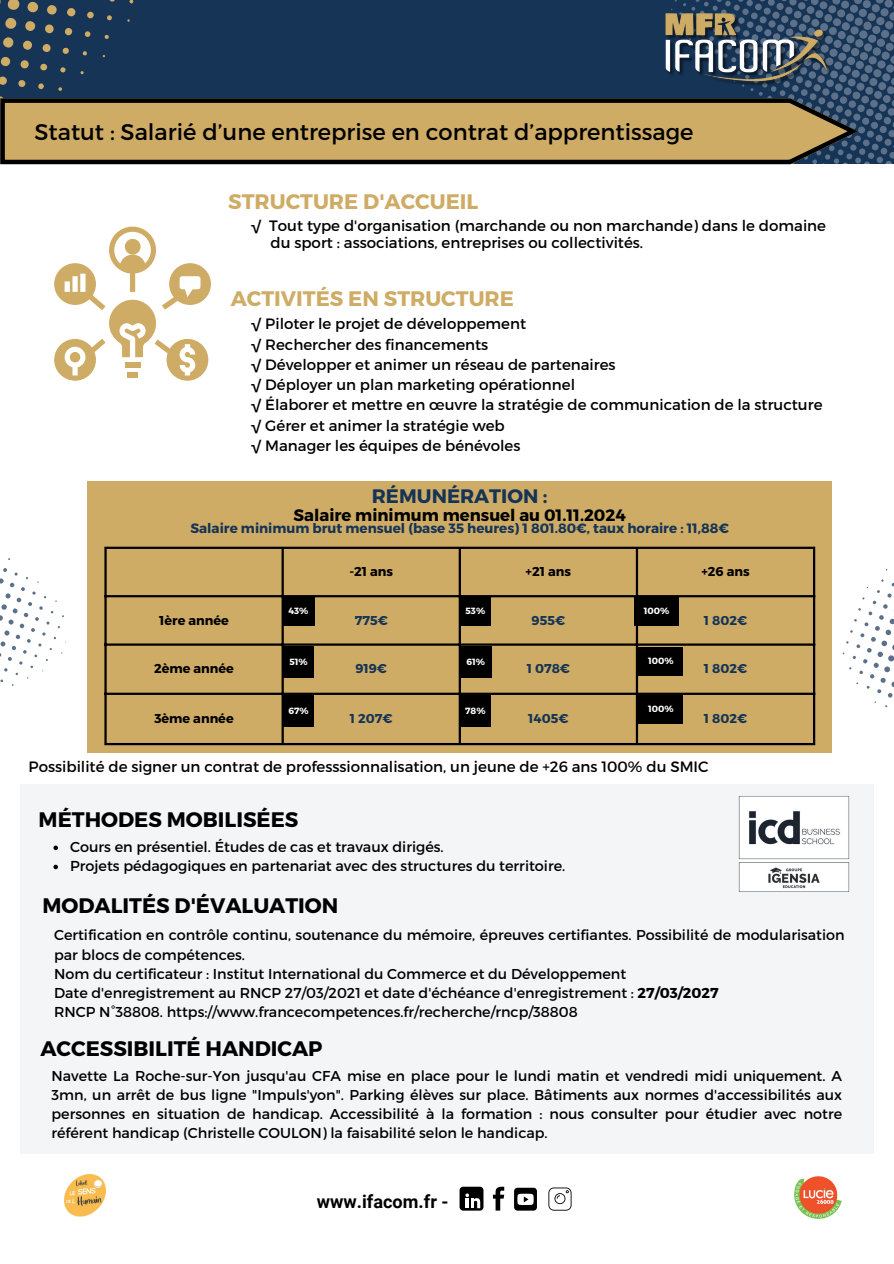
<style>
.page{position:relative;width:894px;height:1264px;background:#fff}
.page>*{position:absolute;margin:0;border:0;box-sizing:border-box;transform-origin:0 0}
.t1{font:22.65px "Montserrat";color:#000}
.t2{font:700 21px "Montserrat";color:#000}
.t3{font:700 21px "Montserrat";color:#cfac65}
.t4{font:700 19.5px "Montserrat";color:#163456}
.t5{font:700 18.15px "Roboto";color:#000}
.t6{font:700 16.5px "Montserrat";color:#000}
.t7{font:15px/20.2px "Montserrat";color:#000}
.t8{font:14.4px/19.2px "Montserrat";color:#000}
.t9{font:14.25px/19.2px "Montserrat";color:#000}
.t10{font:700 13.5px "Montserrat";color:#163456}
.t11{font:700 12.9px "Montserrat";color:#000}
.t12{font:700 12.9px "Montserrat";color:#163456}
.t13{font:700 9px "Montserrat";color:#fff}
.s1{font-weight:700}
</style>
<div class="page">
<div style="left:20px;top:784px;width:853px;height:369px;background:#f4f5f7"></div>
<svg style="left:842px;top:579px;width:52px;height:128px"></svg>
<svg style="left:53px;top:845px;width:5px;height:5px"></svg>
<svg style="left:53px;top:864px;width:5px;height:5px"></svg>
<div style="left:0;top:0;width:893px;height:164px;background:#163456"></div>
<svg style="left:7px;top:0;width:13px;height:10px"></svg>
<svg style="left:5px;top:17px;width:12px;height:12px"></svg>
<svg style="left:27px;top:1px;width:12px;height:12px"></svg>
<svg style="left:3px;top:37px;width:11px;height:11px"></svg>
<svg style="left:25px;top:21px;width:11px;height:10px"></svg>
<svg style="left:47px;top:5px;width:10px;height:10px"></svg>
<svg style="left:0;top:57px;width:11px;height:10px"></svg>
<svg style="left:23px;top:40px;width:9px;height:10px"></svg>
<svg style="left:45px;top:24px;width:9px;height:10px"></svg>
<svg style="left:67px;top:8px;width:9px;height:9px"></svg>
<svg style="left:0;top:76px;width:7px;height:9px"></svg>
<svg style="left:42px;top:44px;width:9px;height:8px"></svg>
<svg style="left:20px;top:60px;width:9px;height:9px"></svg>
<svg style="left:65px;top:28px;width:8px;height:8px"></svg>
<svg style="left:18px;top:80px;width:8px;height:7px"></svg>
<svg style="left:40px;top:63px;width:8px;height:8px"></svg>
<svg style="left:87px;top:11px;width:7px;height:8px"></svg>
<svg style="left:62px;top:47px;width:7px;height:7px"></svg>
<svg style="left:38px;top:83px;width:6px;height:6px"></svg>
<svg style="left:85px;top:31px;width:6px;height:6px"></svg>
<svg style="left:60px;top:67px;width:6px;height:6px"></svg>
<svg style="left:107px;top:15px;width:5px;height:6px"></svg>
<svg style="left:82px;top:51px;width:5px;height:5px"></svg>
<svg style="left:104px;top:35px;width:5px;height:4px"></svg>
<svg style="left:58px;top:87px;width:4px;height:4px"></svg>
<svg style="left:129px;top:0;width:4px;height:4px"></svg>
<svg style="left:80px;top:71px;width:4px;height:3px"></svg>
<svg style="left:670px;top:0;width:223px;height:164px"></svg>
<img style="left:665px;top:13px;width:173px;height:75px">
<svg style="left:0;top:98px;width:857px;height:66px;background:#ab9057"></svg>
<img style="left:794px;top:1176px;width:48px;height:43px">
<div style="left:514px;top:1187px;width:22px;height:23px;background:#000;border-radius:3px"></div>
<svg style="left:517px;top:1193px;width:16px;height:11px"></svg>
<svg style="left:548px;top:1187px;width:23px;height:23px"></svg>
<svg style="left:493px;top:1186px;width:11px;height:24px"></svg>
<div style="left:459px;top:1186px;width:24px;height:24px;background:#000;border-radius:4px"></div>
<svg style="left:465px;top:1193px;width:15px;height:15px"></svg>
<img style="left:65px;top:1174px;width:40px;height:43px">
<svg style="left:54px;top:226px;width:156px;height:155px"></svg>
<svg style="left:0;top:568px;width:66px;height:118px"></svg>
<img style="left:738px;top:796px;width:111px;height:96px">
<div style="left:87px;top:481px;width:744px;height:272px;background:#cfac65"></div>
<hr style="left:104px;top:549px;width:3px;height:194px;background:#000">
<hr style="left:281px;top:549px;width:3px;height:194px;background:#000">
<hr style="left:458px;top:549px;width:3px;height:194px;background:#000">
<hr style="left:635px;top:549px;width:3px;height:194px;background:#000">
<hr style="left:812px;top:549px;width:3px;height:194px;background:#000">
<hr style="left:104px;top:546px;width:711px;height:3px;background:#000">
<hr style="left:104px;top:595px;width:711px;height:2px;background:#000">
<hr style="left:104px;top:643px;width:711px;height:2px;background:#000">
<hr style="left:104px;top:692px;width:711px;height:3px;background:#000">
<hr style="left:104px;top:743px;width:711px;height:2px;background:#000">
<div style="left:282px;top:645px;width:32px;height:32px;background:#000"></div>
<div style="left:459px;top:645px;width:32px;height:32px;background:#000"></div>
<div style="left:282px;top:597px;width:32px;height:29px;background:#000"></div>
<div style="left:459px;top:597px;width:32px;height:29px;background:#000"></div>
<div style="left:282px;top:695px;width:32px;height:31px;background:#000"></div>
<div style="left:459px;top:694px;width:32px;height:32px;background:#000"></div>
<div style="left:634px;top:597px;width:44px;height:29px;background:#000"></div>
<div style="left:638px;top:647px;width:44px;height:29px;background:#000"></div>
<div style="left:638px;top:695px;width:44px;height:28px;background:#000"></div>
<h1 class="t1" style="left:34px;top:118px;width:660px">Statut : Salarié d’une entreprise en contrat d’apprentissage</h1>
<h2 class="t3" style="left:228px;top:188px;width:251px">STRUCTURE D'ACCUEIL</h2>
<p class="t7" style="left:270px;top:217px;width:557px;line-height:16.8px;text-indent:-19px">√ Tout type d'organisation (marchande ou non marchande) dans le domaine du sport : associations, entreprises ou collectivités.</p>
<h2 class="t3" style="left:230px;top:285px;width:285px">ACTIVITÉS EN STRUCTURE</h2>
<p class="t7" style="left:251px;top:314px;width:572px">√ Piloter le projet de développement<br>√ Rechercher des financements<br>√ Développer et animer un réseau de partenaires<br>√ Déployer un plan marketing opérationnel<br>√ Élaborer et mettre en œuvre la stratégie de communication de la structure √ Gérer et animer la stratégie web<br>√ Manager les équipes de bénévoles</p>
<h3 class="t4" style="left:372px;top:483px;width:177px">RÉMUNÉRATION :</h3>
<p class="t6" style="left:293px;top:504px;width:334px">Salaire minimum mensuel au 01.11.2024</p>
<p class="t10" style="left:190px;top:520px;width:540px">Salaire minimum brut mensuel (base 35 heures) 1 801.80€, taux horaire : 11,88€</p>
<p class="t11" style="left:349px;top:563px;width:45px">-21 ans</p>
<p class="t11" style="left:525px;top:563px;width:47px">+21 ans</p>
<p class="t11" style="left:701px;top:563px;width:50px">+26 ans</p>
<p class="t13" style="left:643px;top:605px;width:27px">100%</p>
<p class="t13" style="left:288px;top:605px;width:21px">43%</p>
<p class="t13" style="left:465px;top:605px;width:21px">53%</p>
<p class="t11" style="left:159px;top:612px;width:71px">1ère année</p>
<p class="t12" style="left:354px;top:612px;width:34px">775€</p>
<p class="t12" style="left:531px;top:612px;width:35px">955€</p>
<p class="t12" style="left:703px;top:612px;width:45px">1 802€</p>
<p class="t11" style="left:154px;top:660px;width:81px">2ème année</p>
<p class="t12" style="left:355px;top:660px;width:33px">919€</p>
<p class="t12" style="left:526px;top:660px;width:45px">1 078€</p>
<p class="t12" style="left:703px;top:660px;width:45px">1 802€</p>
<p class="t13" style="left:648px;top:655px;width:27px">100%</p>
<p class="t13" style="left:289px;top:656px;width:20px">51%</p>
<p class="t13" style="left:466px;top:656px;width:20px">61%</p>
<p class="t13" style="left:648px;top:703px;width:27px">100%</p>
<p class="t13" style="left:288px;top:705px;width:22px">67%</p>
<p class="t13" style="left:465px;top:705px;width:22px">78%</p>
<p class="t11" style="left:154px;top:710px;width:81px">3ème année</p>
<p class="t12" style="left:350px;top:710px;width:44px">1 207€</p>
<p class="t12" style="left:528px;top:710px;width:42px">1405€</p>
<p class="t12" style="left:703px;top:710px;width:45px">1 802€</p>
<p class="t7" style="left:29px;top:756px;width:681px">Possibilité de signer un contrat de professsionnalisation, un jeune de +26 ans 100% du SMIC</p>
<h2 class="t2" style="left:39px;top:806px;width:261px">MÉTHODES MOBILISÉES</h2>
<p class="t8" style="left:70px;top:837px;width:496px">Cours en présentiel. Études de cas et travaux dirigés.<br>Projets pédagogiques en partenariat avec des structures du territoire.</p>
<h2 class="t2" style="left:42px;top:892px;width:297px">MODALITÉS D'ÉVALUATION</h2>
<p class="t9" style="left:54px;top:925px;width:791px">Certification en contrôle continu, soutenance du mémoire, épreuves certifiantes. Possibilité de modularisation par blocs de compétences.<br>Nom du certificateur : Institut International du Commerce et du Développement<br>Date d'enregistrement au RNCP 27/03/2021 et date d'échéance d'enregistrement : <span class="s1">27/03/2027<br></span>RNCP N°38808. https://www.francecompetences.fr/recherche/rncp/38808</p>
<h2 class="t2" style="left:40px;top:1035px;width:283px">ACCESSIBILITÉ HANDICAP</h2>
<p class="t9" style="left:52px;top:1066px;width:791px;text-align:justify">Navette La Roche-sur-Yon jusqu'au CFA mise en place pour le lundi matin et vendredi midi uniquement. A 3mn, un arrêt de bus ligne "Impuls'yon". Parking élèves sur place. Bâtiments aux normes d'accessibilités aux personnes en situation de handicap. Accessibilité à la formation : nous consulter pour étudier avec notre référent handicap (Christelle COULON) la faisabilité selon le handicap.</p>
<p class="t5" style="left:317px;top:1188px;width:133px">www.ifacom.fr -</p>
</div>
